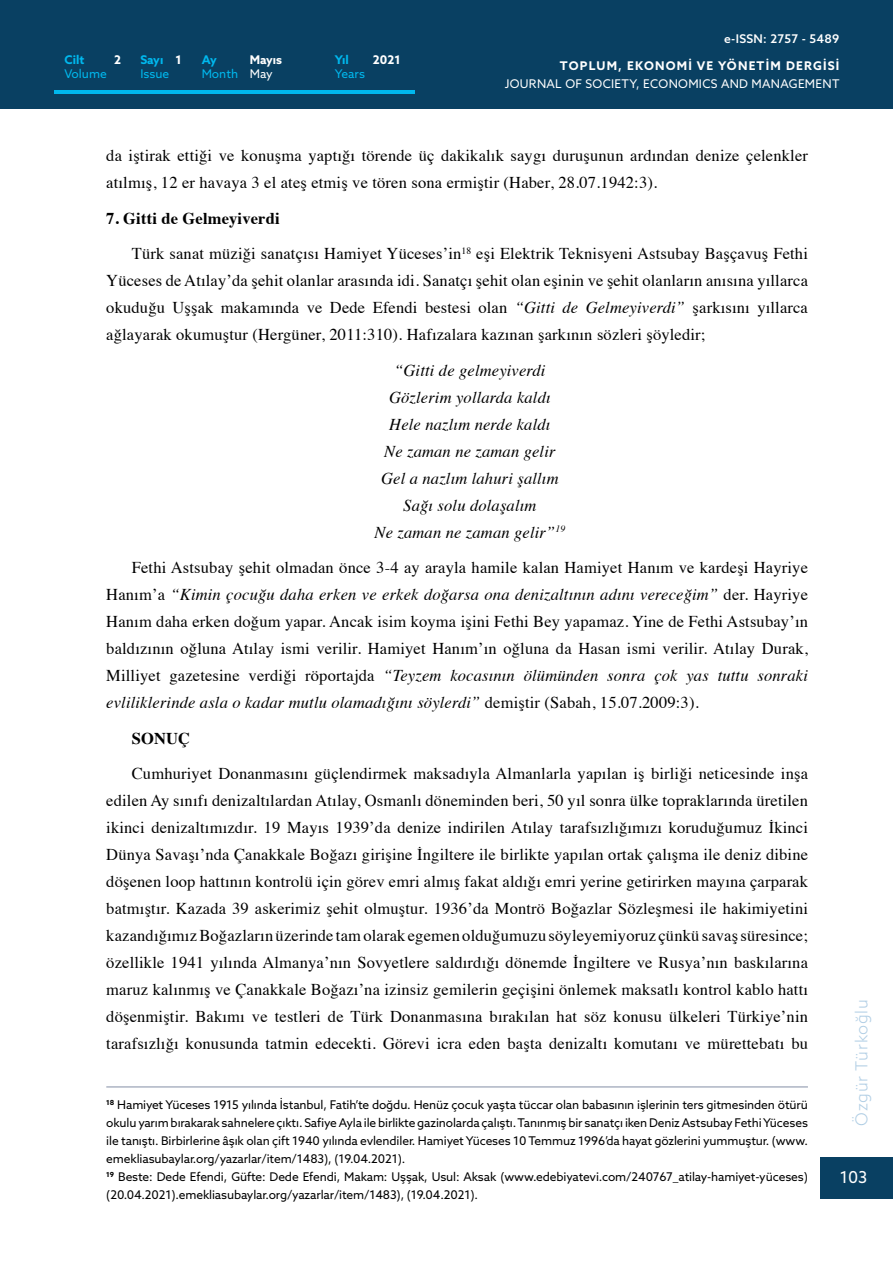
<style>
.page{position:relative;width:893px;height:1263px;background:#fff}
.page>*{position:absolute;margin:0;border:0;box-sizing:border-box;transform-origin:0 0}
.t1{font:16.5px/27px "Times";letter-spacing:.01em;color:#000;text-align:justify}
.t2{font:italic 16.5px/27px "Times";letter-spacing:.01em;color:#000;text-align:center}
.t3{font:300 16.5px "Azo Sans";letter-spacing:.05em;color:#afcde4}
.t4{font:700 16.5px "Times";letter-spacing:.01em;color:#000}
.t5{font:16.5px "Azo Sans";color:#fff}
.t6{font:12px/18px "Azo Sans";letter-spacing:-.01em;color:#000}
.t7{font:12px "Azo Sans";letter-spacing:.025em;color:#fff}
.t8{font:700 12px "Azo Sans";letter-spacing:.1em;color:#fff}
.t9{font:12px "Azo Sans";color:#00b8ee}
.t10{font:500 12px "Azo Sans";letter-spacing:.025em;color:#fff}
.t11{font:700 12px "Azo Sans";color:#00b8ee}
.s1{font-weight:700}
.s2{font-style:italic}
</style>
<div class="page">
<hr style="left:0;top:0;width:1px;height:108px;background:#094062">
<div style="left:1px;top:0;width:892px;height:108px;background:#094062"></div>
<hr style="left:54px;top:90px;width:361px;height:4px;background:#00b8ee">
<div style="left:821px;top:1157px;width:72px;height:42px;background:#094062"></div>
<hr style="left:106px;top:1086px;width:702px;height:1px;background:#848ea5">
<p class="t11" style="left:65px;top:51px;width:21px">Cilt</p>
<p class="t9" style="left:65px;top:66px;width:44px">Volume</p>
<p class="t8" style="left:114px;top:51px;width:8px">2</p>
<p class="t8" style="left:176px;top:51px;width:8px">1</p>
<p class="t8" style="left:250px;top:51px;width:34px">Mayıs</p>
<p class="t7" style="left:250px;top:66px;width:24px">May</p>
<p class="t11" style="left:140px;top:51px;width:25px">Sayı</p>
<p class="t9" style="left:140px;top:66px;width:30px">Issue</p>
<p class="t11" style="left:202px;top:51px;width:17px">Ay</p>
<p class="t9" style="left:202px;top:66px;width:38px">Month</p>
<p class="t11" style="left:335px;top:51px;width:15px">Yıl</p>
<p class="t9" style="left:335px;top:66px;width:32px">Years</p>
<p class="t8" style="left:373px;top:51px;width:29px">2021</p>
<p class="t10" style="left:724px;top:31px;width:117px">e-ISSN: 2757 - 5489</p>
<p class="t8" style="left:560px;top:58px;width:281px">TOPLUM, EKONOMİ VE YÖNETİM DERGİSİ</p>
<p class="t7" style="left:505px;top:76px;width:336px">JOURNAL OF SOCIETY, ECONOMICS AND MANAGEMENT</p>
<p class="t1" style="left:106px;top:141px;width:703px">da iştirak ettiği ve konuşma yaptığı törende üç dakikalık saygı duruşunun ardından denize çelenkler atılmış, 12 er havaya 3 el ateş etmiş ve tören sona ermiştir (Haber, 28.07.1942:3).</p>
<p class="t1" style="left:132px;top:199px;width:678px;line-height:35.5px;text-indent:-26px"><span class="s1">7. Gitti de Gelmeyiverdi<br></span>Türk sanat müziği sanatçısı Hamiyet Yüceses’in<sup>18</sup> eşi Elektrik Teknisyeni Astsubay Başçavuş Fethi</p>
<p class="t1" style="left:106px;top:266px;width:703px">Yüceses de Atılay’da şehit olanlar arasında idi. Sanatçı şehit olan eşinin ve şehit olanların anısına yıllarca okuduğu Uşşak makamında ve Dede Efendi bestesi olan <span class="s2">“Gitti de Gelmeyiverdi”</span> şarkısını yıllarca ağlayarak okumuştur (Hergüner, 2011:310). Hafızalara kazınan şarkının sözleri şöyledir;</p>
<p class="t2" style="left:375px;top:356px;width:192px">“Gitti de gelmeyiverdi<br>Gözlerim yollarda kaldı<br>Hele nazlım nerde kaldı<br>Ne zaman ne zaman gelir<br>Gel a nazlım lahuri şallım<br>Sağı solu dolaşalım<br>Ne zaman ne zaman gelir”<sup>19</sup></p>
<p class="t1" style="left:106px;top:553px;width:703px;text-indent:26px">Fethi Astsubay şehit olmadan önce 3-4 ay arayla hamile kalan Hamiyet Hanım ve kardeşi Hayriye Hanım’a <span class="s2">“Kimin çocuğu daha erken ve erkek doğarsa ona denizaltının adını vereceğim”</span> der. Hayriye Hanım daha erken doğum yapar. Ancak isim koyma işini Fethi Bey yapamaz. Yine de Fethi Astsubay’ın baldızının oğluna Atılay ismi verilir. Hamiyet Hanım’ın oğluna da Hasan ismi verilir. Atılay Durak, Milliyet gazetesine verdiği röportajda <span class="s2">“Teyzem kocasının ölümünden sonra çok yas tuttu sonraki evliliklerinde asla o kadar mutlu olamadığını söylerdi”</span> demiştir (Sabah, 15.07.2009:3).</p>
<p class="t4" style="left:132px;top:722px;width:60px">SONUÇ</p>
<p class="t1" style="left:106px;top:759px;width:703px;text-indent:26px">Cumhuriyet Donanmasını güçlendirmek maksadıyla Almanlarla yapılan iş birliği neticesinde inşa edilen Ay sınıfı denizaltılardan Atılay, Osmanlı döneminden beri, 50 yıl sonra ülke topraklarında üretilen ikinci denizaltımızdır. 19 Mayıs 1939’da denize indirilen Atılay tarafsızlığımızı koruduğumuz İkinci Dünya Savaşı’nda Çanakkale Boğazı girişine İngiltere ile birlikte yapılan ortak çalışma ile deniz dibine döşenen loop hattının kontrolü için görev emri almış fakat aldığı emri yerine getirirken mayına çarparak batmıştır. Kazada 39 askerimiz şehit olmuştur. 1936’da Montrö Boğazlar Sözleşmesi ile hakimiyetini kazandığımız Boğazların üzerinde tam olarak egemen olduğumuzu söyleyemiyoruz çünkü savaş süresince; özellikle 1941 yılında Almanya’nın Sovyetlere saldırdığı dönemde İngiltere ve Rusya’nın baskılarına maruz kalınmış ve Çanakkale Boğazı’na izinsiz gemilerin geçişini önlemek maksatlı kontrol kablo hattı döşenmiştir. Bakımı ve testleri de Türk Donanmasına bırakılan hat söz konusu ülkeleri Türkiye’nin tarafsızlığı konusunda tatmin edecekti. Görevi icra eden başta denizaltı komutanı ve mürettebatı bu</p>
<p class="t6" style="left:106px;top:1096px;width:703px"><sup>18</sup> Hamiyet Yüceses 1915 yılında İstanbul, Fatih’te doğdu. Henüz çocuk yaşta tüccar olan babasının işlerinin ters gitmesinden ötürü okulu yarım bırakarak sahnelere çıktı. Safiye Ayla ile birlikte gazinolarda çalıştı. Tanınmış bir sanatçı iken Deniz Astsubay Fethi Yüceses ile tanıştı. Birbirlerine âşık olan çift 1940 yılında evlendiler. Hamiyet Yüceses 10 Temmuz 1996’da hayat gözlerini yummuştur. (www. emekliasubaylar.org/yazarlar/item/1483), (19.04.2021).<br><sup>19</sup> Beste: Dede Efendi, Güfte: Dede Efendi, Makam: Uşşak, Usul: Aksak (www.edebiyatevi.com/240767_atilay-hamiyet-yüceses) (20.04.2021).emekliasubaylar.org/yazarlar/item/1483), (19.04.2021).</p>
<p class="t3" style="left:851px;top:1125px;width:128px;rotate:-90deg">Özgür Türkoğlu</p>
<p class="t5" style="left:840px;top:1167px;width:29px">103</p>
</div>
